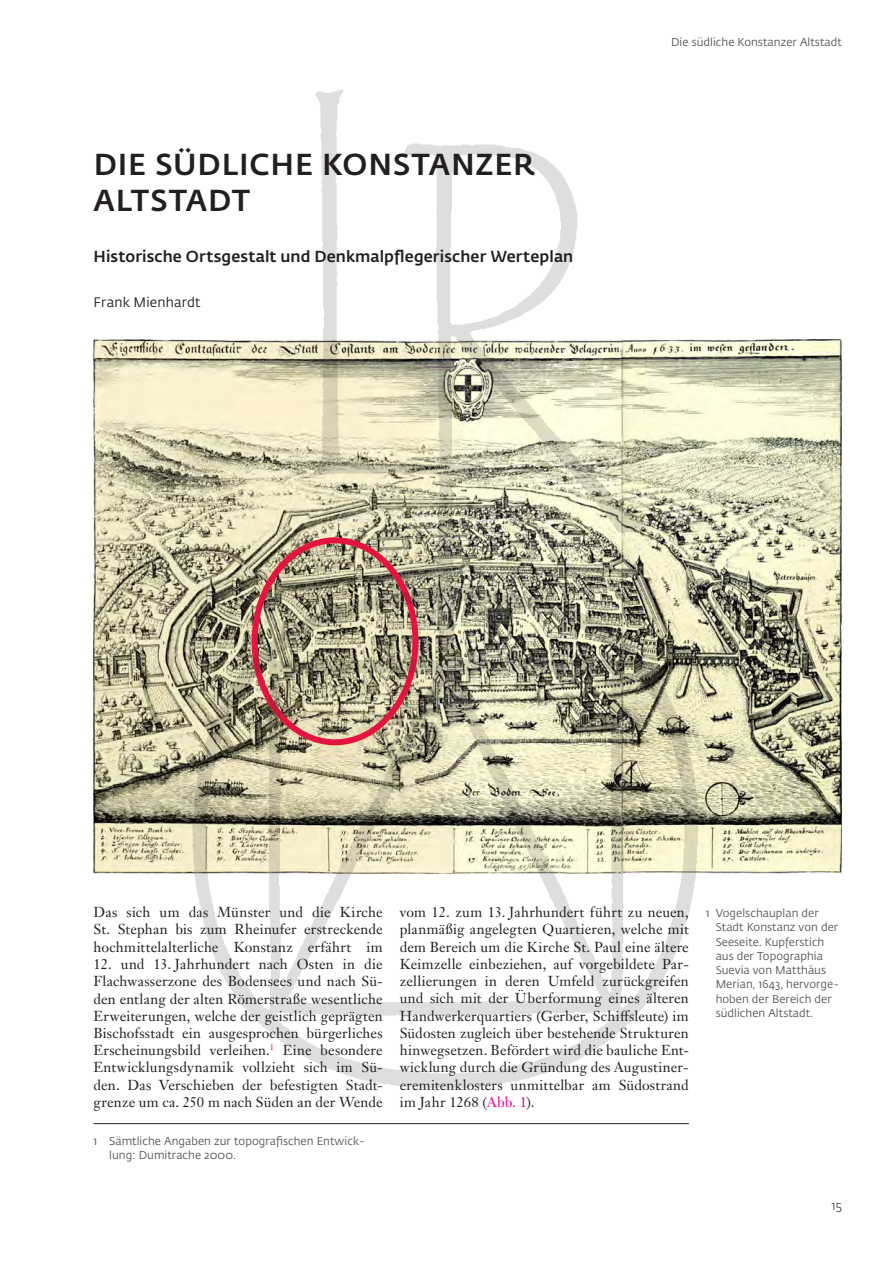
<style>
.page{position:relative;width:893px;height:1263px;background:#fff}
.page>*{position:absolute;margin:0;border:0;box-sizing:border-box;transform-origin:0 0}
.t1{font:500 30px/36px "Fedra Sans Pro";letter-spacing:.03em;color:#231f20}
.t2{font:500 15.75px "Fedra Sans Pro";letter-spacing:.01em;color:#231f20}
.t3{font:14.25px/17.2px "Janson Text LT Pro";letter-spacing:.01em;color:#231f20;text-align:justify}
.t4{font:13.5px "Fedra Sans Pro";letter-spacing:.01em;color:#231f20}
.t5{font:300 12.75px "Fedra Sans Pro";color:#231f20}
.t6{font:11.25px/14.2px "Fedra Sans Pro";letter-spacing:.005em;color:#57585a}
.s1{color:#ed028c}
</style>
<div class="page">
<hr style="left:94px;top:1123px;width:595px;height:1px;background:#231f20">
<img style="left:94px;top:340px;width:748px;height:533px">
<img style="left:134px;top:89px;width:582px;height:999px">
<h1 class="t1" style="left:94px;top:145px;width:443px">DIE SÜDLICHE KONSTANZER<br>ALTSTADT</h1>
<p class="t2" style="left:94px;top:244px;width:481px">Historische Ortsgestalt und Denkmalpflegerischer Werteplan</p>
<p class="t4" style="left:94px;top:292px;width:109px">Frank Mienhardt</p>
<p class="t6" style="left:671px;top:34px;width:172px">Die südliche Konstanzer Altstadt</p>
<p class="t3" style="left:94px;top:904px;width:291px">Das sich um das Münster und die Kirche St. Stephan bis zum Rheinufer erstreckende hochmittelalterliche Konstanz erfährt im</p>
<p class="t3" style="left:94px;top:955px;width:291px">12. und 13. Jahrhundert nach Osten in die Flachwasserzone des Bodensees und nach Sü&shy;den entlang der alten Römerstraße wesentliche Erweiterungen, welche der geistlich geprägten Bischofsstadt ein ausgesprochen bürgerliches Erscheinungsbild verleihen.<sup>1</sup> Eine besondere Entwicklungsdynamik vollzieht sich im Sü&shy;den. Das Verschieben der befestigten Stadt&shy;grenze um ca. 250 m nach Süden an der Wende</p>
<p class="t6" style="left:109px;top:1134px;width:257px;text-indent:-16px">1 Sämtliche Angaben zur topografischen Entwick&shy;lung: Dumitrache 2000.</p>
<p class="t3" style="left:400px;top:903px;width:291px">vom 12. zum 13. Jahrhundert führt zu neuen, planmäßig angelegten Quartieren, welche mit dem Bereich um die Kirche St. Paul eine ältere Keimzelle einbeziehen, auf vorgebildete Par&shy;zellierungen in deren Umfeld zurückgreifen und sich mit der Überformung eines älteren Handwerkerquartiers (Gerber, Schiffsleute) im Südosten zugleich über bestehende Strukturen hinwegsetzen. Befördert wird die bauliche Ent&shy;wicklung durch die Gründung des Augustiner&shy;eremitenklosters unmittelbar am Südostrand im Jahr 1268 (<span class="s1">Abb. 1</span>).</p>
<p class="t6" style="left:716px;top:906px;width:125px;text-indent:-10px">1 Vogelschauplan der<br>Stadt Konstanz von der<br>Seeseite. Kupferstich aus der Topographia<br>Suevia von Matthäus<br>Merian, 1643, hervorge&shy;hoben der Bereich der südlichen Altstadt.</p>
<p class="t5" style="left:832px;top:1197px;width:12px">15</p>
</div>
